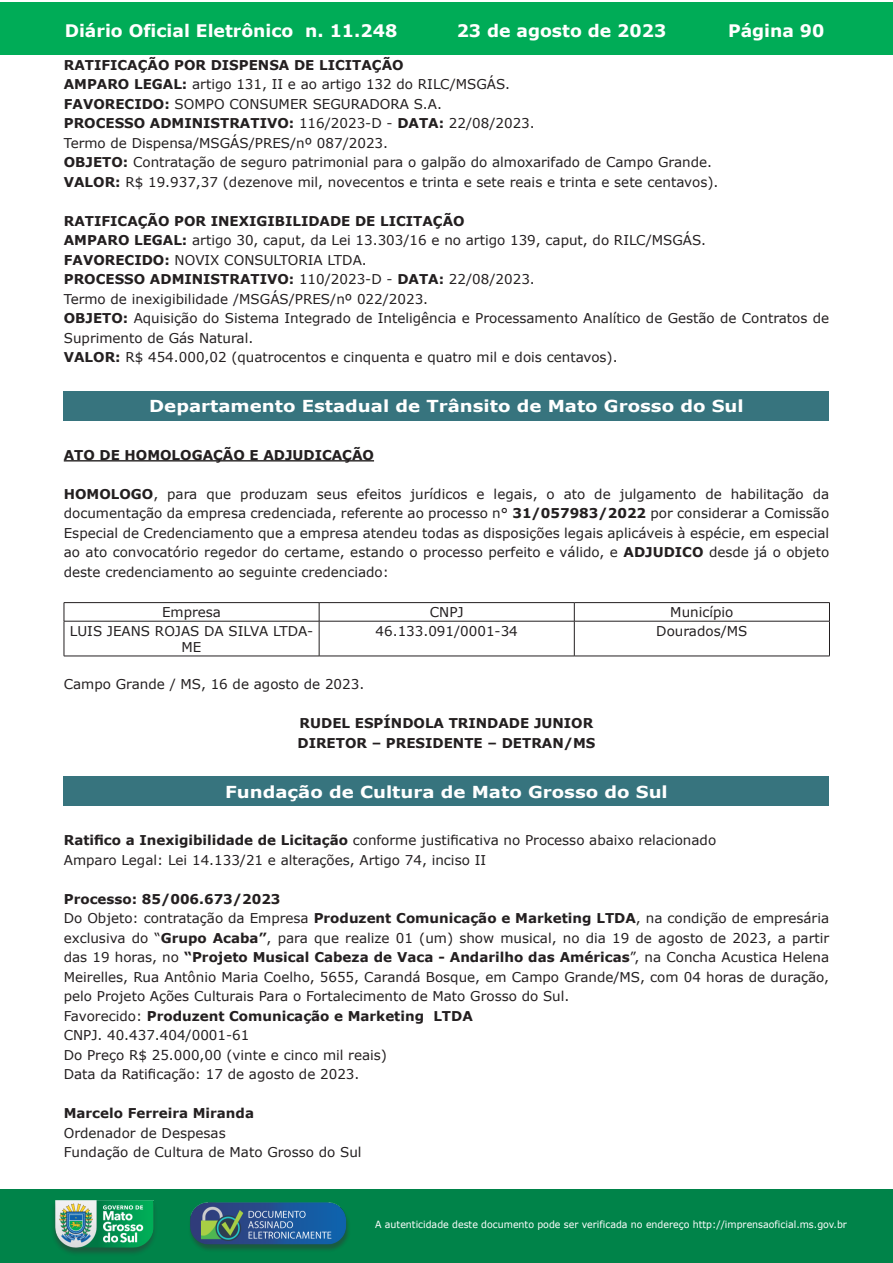
<style>
.page{position:relative;width:893px;height:1263px;background:#fff}
.page>*{position:absolute;margin:0;border:0;box-sizing:border-box;transform-origin:0 0}
.t1{font:700 17.25px "Verdana";color:#fff}
.t2{font:700 16.5px "Verdana";color:#fff;scale:1.1 1}
.t3{font:13.5px/19.5px "Verdana";color:#231f20}
.t4{font:700 13.5px/19.5px "Verdana";color:#231f20}
.t5{font:9.9px "Verdana";color:#fff;scale:.95 1}
.s1{font-weight:700}
</style>
<div class="page">
<div style="left:0;top:2px;width:893px;height:53px;background:#00ac57"></div>
<div style="left:1px;top:1189px;width:892px;height:74px;background:#008349"></div>
<img style="left:49px;top:1198px;width:111px;height:61px">
<img style="left:185px;top:1201px;width:168px;height:54px">
<hr style="left:64px;top:460px;width:310px;height:1px;background:#231f20">
<div style="left:64px;top:391px;width:765px;height:30px;background:#37747e"></div>
<hr style="left:64px;top:602px;width:255px;height:1px;background:#231f20">
<hr style="left:319px;top:602px;width:255px;height:1px;background:#231f20">
<hr style="left:574px;top:602px;width:256px;height:1px;background:#231f20">
<svg style="left:829px;top:603px;width:1px;height:18px"></svg>
<hr style="left:64px;top:621px;width:255px;height:1px;background:#231f20">
<hr style="left:319px;top:621px;width:255px;height:1px;background:#231f20">
<hr style="left:574px;top:621px;width:256px;height:1px;background:#231f20">
<hr style="left:64px;top:656px;width:255px;height:1px;background:#231f20">
<hr style="left:319px;top:656px;width:255px;height:1px;background:#231f20">
<hr style="left:574px;top:656px;width:256px;height:1px;background:#231f20">
<svg style="left:64px;top:603px;width:1px;height:18px"></svg>
<svg style="left:319px;top:603px;width:1px;height:18px"></svg>
<svg style="left:574px;top:603px;width:1px;height:18px"></svg>
<hr style="left:64px;top:621px;width:1px;height:35px;background:#231f20">
<hr style="left:319px;top:621px;width:1px;height:35px;background:#231f20">
<hr style="left:574px;top:621px;width:1px;height:35px;background:#231f20">
<hr style="left:829px;top:621px;width:1px;height:35px;background:#231f20">
<div style="left:64px;top:776px;width:765px;height:30px;background:#37747e"></div>
<p class="t1" style="left:65px;top:18px;width:334px">Diário Oficial Eletrônico n. 11.248</p>
<p class="t1" style="left:457px;top:18px;width:211px">23 de agosto de 2023</p>
<p class="t1" style="left:728px;top:18px;width:98px">Página 90</p>
<p class="t3" style="left:64px;top:55px;width:656px"><span class="s1">RATIFICAÇÃO POR DISPENSA DE LICITAÇÃO<br>AMPARO LEGAL:</span> artigo 131, II e ao artigo 132 do RILC/MSGÁS.<br><span class="s1">FAVORECIDO:</span> SOMPO CONSUMER SEGURADORA S.A.<br><span class="s1">PROCESSO ADMINISTRATIVO:</span> 116/2023-D - <span class="s1">DATA:</span> 22/08/2023.<br>Termo de Dispensa/MSGÁS/PRES/nº 087/2023.<br><span class="s1">OBJETO:</span> Contratação de seguro patrimonial para o galpão do almoxarifado de Campo Grande.<br><span class="s1">VALOR:</span> R$ 19.937,37 (dezenove mil, novecentos e trinta e sete reais e trinta e sete centavos).</p>
<p class="t3" style="left:64px;top:211px;width:767px"><span class="s1">RATIFICAÇÃO POR INEXIGIBILIDADE DE LICITAÇÃO<br>AMPARO LEGAL:</span> artigo 30, caput, da Lei 13.303/16 e no artigo 139, caput, do RILC/MSGÁS.<br><span class="s1">FAVORECIDO:</span> NOVIX CONSULTORIA LTDA.<br><span class="s1">PROCESSO ADMINISTRATIVO:</span> 110/2023-D - <span class="s1">DATA:</span> 22/08/2023.<br>Termo de inexigibilidade /MSGÁS/PRES/nº 022/2023.<br><span class="s1">OBJETO:</span> Aquisição do Sistema Integrado de Inteligência e Processamento Analítico de Gestão de Contratos de Suprimento de Gás Natural.<br><span class="s1">VALOR:</span> R$ 454.000,02 (quatrocentos e cinquenta e quatro mil e dois centavos).</p>
<p class="t2" style="left:149px;top:395px;width:542px">Departamento Estadual de Trânsito de Mato Grosso do Sul</p>
<p class="t4" style="left:64px;top:445px;width:312px">ATO DE HOMOLOGAÇÃO E ADJUDICAÇÃO</p>
<p class="t3" style="left:64px;top:484px;width:767px;text-align:justify"><span class="s1">HOMOLOGO</span>, para que produzam seus efeitos jurídicos e legais, o ato de julgamento de habilitação da documentação da empresa credenciada, referente ao processo n° <span class="s1">31/057983/2022</span> por considerar a Comissão Especial de Credenciamento que a empresa atendeu todas as disposições legais aplicáveis à espécie, em especial ao ato convocatório regedor do certame, estando o processo perfeito e válido, e <span class="s1">ADJUDICO</span> desde já o objeto deste credenciamento ao seguinte credenciado:</p>
<p class="t3" style="left:162px;top:602px;width:61px">Empresa</p>
<p class="t3" style="left:430px;top:602px;width:35px">CNPJ</p>
<p class="t3" style="left:670px;top:602px;width:65px">Município</p>
<p class="t3" style="left:70px;top:622px;width:245px;line-height:16.2px;text-align:center">LUIS JEANS ROJAS DA SILVA LTDA-<br>ME</p>
<p class="t3" style="left:376px;top:621px;width:144px">46.133.091/0001-34</p>
<p class="t3" style="left:656px;top:621px;width:93px">Dourados/MS</p>
<p class="t3" style="left:64px;top:674px;width:302px">Campo Grande / MS, 16 de agosto de 2023.</p>
<p class="t4" style="left:297px;top:713px;width:299px">RUDEL ESPÍNDOLA TRINDADE JUNIOR<br>DIRETOR – PRESIDENTE – DETRAN/MS</p>
<p class="t2" style="left:225px;top:780px;width:404px">Fundação de Cultura de Mato Grosso do Sul</p>
<p class="t3" style="left:64px;top:830px;width:654px"><span class="s1">Ratifico a Inexigibilidade de Licitação</span> conforme justificativa no Processo abaixo relacionado<br>Amparo Legal: Lei 14.133/21 e alterações, Artigo 74, inciso II</p>
<p class="t3" style="left:64px;top:889px;width:767px"><span class="s1">Processo: 85/006.673/2023<br></span>Do Objeto: contratação da Empresa <span class="s1">Produzent Comunicação e Marketing LTDA</span>, na condição de empresária exclusiva do “<span class="s1">Grupo Acaba”</span>, para que realize 01 (um) show musical, no dia 19 de agosto de 2023, a partir das 19 horas, no <span class="s1">“Projeto Musical Cabeza de Vaca - Andarilho das Américas</span>”, na Concha Acustica Helena Meirelles, Rua Antônio Maria Coelho, 5655, Carandá Bosque, em Campo Grande/MS, com 04 horas de duração, pelo Projeto Ações Culturais Para o Fortalecimento de Mato Grosso do Sul.<br>Favorecido: <span class="s1">Produzent Comunicação e Marketing LTDA<br></span>CNPJ. 40.437.404/0001-61<br>Do Preço R$ 25.000,00 (vinte e cinco mil reais)<br>Data da Ratificação: 17 de agosto de 2023.</p>
<p class="t4" style="left:64px;top:1103px;width:192px">Marcelo Ferreira Miranda</p>
<p class="t3" style="left:64px;top:1123px;width:299px">Ordenador de Despesas<br>Fundação de Cultura de Mato Grosso do Sul</p>
<p class="t5" style="left:375px;top:1218px;width:498px">A autenticidade deste documento pode ser verificada no endereço http://imprensaoficial.ms.gov.br</p>
</div>
